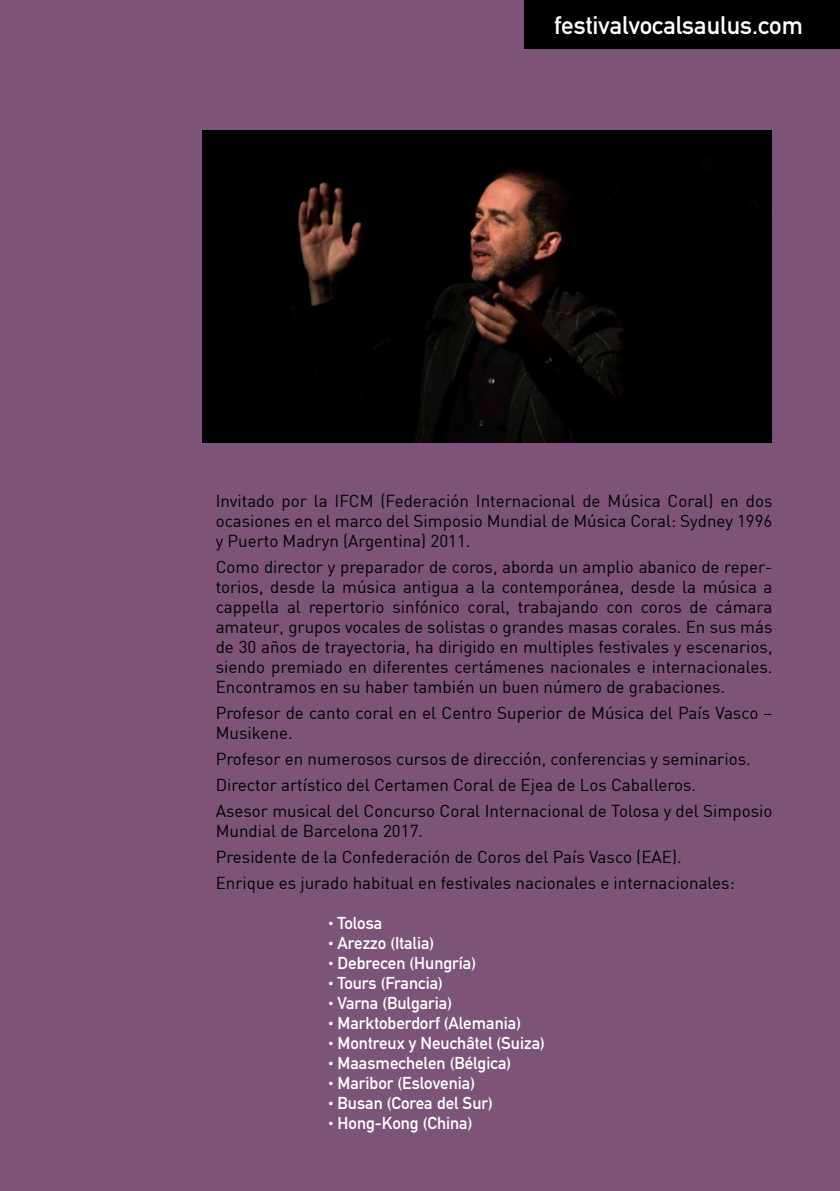
<style>
.page{position:relative;width:840px;height:1191px;background:#fff}
.page>*{position:absolute;margin:0;border:0;box-sizing:border-box;transform-origin:0 0}
.t1{font:700 25px "DIN Alternate";color:#fff}
.t2{font:17px/20px "DIN";color:#000}
.t3{font:700 17px "DIN Alternate";color:#fff}
.s1{font-size:10px}
</style>
<div class="page">
<div style="left:0;top:0;width:839px;height:1191px;background:#7c5477"></div>
<div style="left:524px;top:0;width:315px;height:49px;background:#010100"></div>
<img style="left:203px;top:131px;width:568px;height:311px">
<h1 class="t1" style="left:554px;top:6px;width:250px">festivalvocalsaulus.com</h1>
<p class="t2" style="left:215px;top:490px;width:558px;text-align:justify">Invitado por la IFCM (Federación Internacional de Música Coral) en dos ocasiones en el marco del Simposio Mundial de Música Coral: Sydney 1996 y Puerto Madryn (Argentina) 2011.</p>
<p class="t2" style="left:215px;top:556px;width:558px;text-align:justify">Como director y preparador de coros, aborda un amplio abanico de reper&shy;torios, desde la música antigua a la contemporánea, desde la música a cappella al repertorio sinfónico coral, trabajando con coros de cámara amateur, grupos vocales de solistas o grandes masas corales. En sus más de 30 años de trayectoria, ha dirigido en multiples festivales y escenarios, siendo premiado en diferentes certámenes nacionales e internacionales.<br>Encontramos en su haber también un buen número de grabaciones.</p>
<p class="t2" style="left:215px;top:702px;width:558px">Profesor de canto coral en el Centro Superior de Música del País Vasco –<br>Musikene.</p>
<p class="t2" style="left:215px;top:745px;width:558px;line-height:26px">Profesor en numerosos cursos de dirección, conferencias y seminarios.<br>Director artístico del Certamen Coral de Ejea de Los Caballeros.<br>Asesor musical del Concurso Coral Internacional de Tolosa y del Simposio</p>
<p class="t2" style="left:215px;top:817px;width:520px;line-height:26px">Mundial de Barcelona 2017.<br>Presidente de la Confederación de Coros del País Vasco (EAE).<br>Enrique es jurado habitual en festivales nacionales e internacionales:</p>
<p class="t3" style="left:328px;top:910px;width:55px"><span class="s1">•</span> Tolosa</p>
<p class="t3" style="left:328px;top:930px;width:107px"><span class="s1">•</span> Arezzo (Italia)</p>
<p class="t3" style="left:328px;top:950px;width:149px"><span class="s1">•</span> Debrecen (Hungría)</p>
<p class="t3" style="left:328px;top:970px;width:116px"><span class="s1">•</span> Tours (Francia)</p>
<p class="t3" style="left:328px;top:990px;width:125px"><span class="s1">•</span> Varna (Bulgaria)</p>
<p class="t3" style="left:328px;top:1010px;width:194px"><span class="s1">•</span> Marktoberdorf (Alemania)</p>
<p class="t3" style="left:328px;top:1030px;width:218px"><span class="s1">•</span> Montreux y Neuchâtel (Suiza)</p>
<p class="t3" style="left:328px;top:1050px;width:184px"><span class="s1">•</span> Maasmechelen (Bélgica)</p>
<p class="t3" style="left:328px;top:1070px;width:148px"><span class="s1">•</span> Maribor (Eslovenia)</p>
<p class="t3" style="left:328px;top:1090px;width:166px"><span class="s1">•</span> Busan (Corea del Sur)</p>
<p class="t3" style="left:328px;top:1110px;width:145px"><span class="s1">•</span> Hong-Kong (China)</p>
</div>
